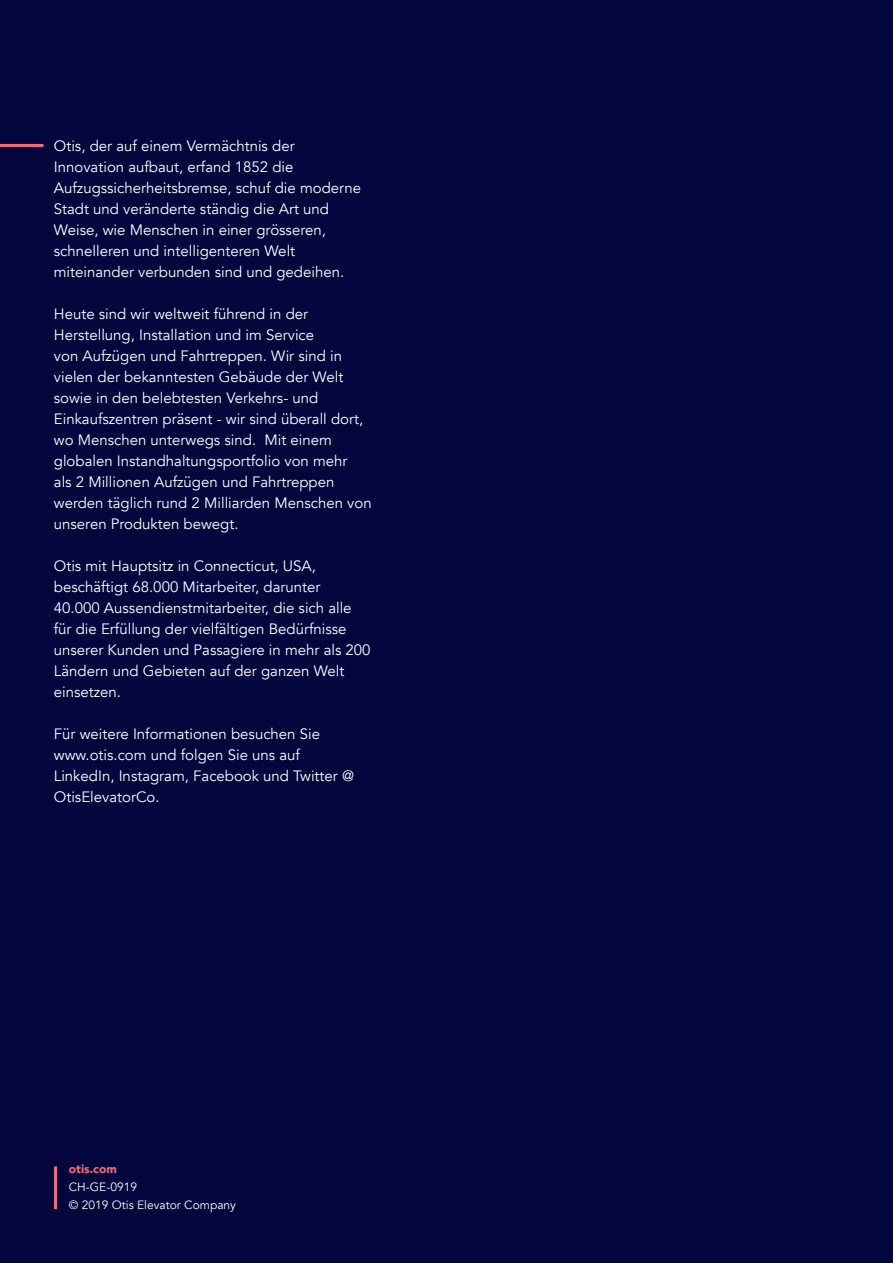
<style>
.page{position:relative;width:893px;height:1263px;background:#02063d}
.page>*{position:absolute;margin:0;border:0;box-sizing:border-box;transform-origin:0 0}
.t1{font:15px/21px "Avenir";color:#fff}
.t2{font:12px "Avenir";color:#fff}
.t3{font:900 12px "Avenir";color:#f16a80}
</style>
<div class="page">
<hr style="left:0;top:144px;width:44px;height:3px;background:#f16a80">
<hr style="left:54px;top:1166px;width:3px;height:43px;background:#f16a80">
<p class="t1" style="left:54px;top:135px;width:309px">Otis, der auf einem Vermächtnis der Innovation aufbaut, erfand 1852 die Aufzugssicherheitsbremse, schuf die moderne Stadt und veränderte ständig die Art und Weise, wie Menschen in einer grösseren, schnelleren und intelligenteren Welt miteinander verbunden sind und gedeihen.</p>
<p class="t1" style="left:54px;top:303px;width:319px">Heute sind wir weltweit führend in der Herstellung, Installation und im Service<br>von Aufzügen und Fahrtreppen. Wir sind in vielen der bekanntesten Gebäude der Welt sowie in den belebtesten Verkehrs- und Einkaufszentren präsent - wir sind überall dort, wo Menschen unterwegs sind. Mit einem globalen Instandhaltungsportfolio von mehr<br>als 2 Millionen Aufzügen und Fahrtreppen werden täglich rund 2 Milliarden Menschen von unseren Produkten bewegt.</p>
<p class="t1" style="left:54px;top:555px;width:318px">Otis mit Hauptsitz in Connecticut, USA, beschäftigt 68.000 Mitarbeiter, darunter<br>40.000 Aussendienstmitarbeiter, die sich alle für die Erfüllung der vielfältigen Bedürfnisse unserer Kunden und Passagiere in mehr als 200<br>Ländern und Gebieten auf der ganzen Welt einsetzen.</p>
<p class="t1" style="left:54px;top:723px;width:302px">Für weitere Informationen besuchen Sie www.otis.com und folgen Sie uns auf LinkedIn, Instagram, Facebook und Twitter @ OtisElevatorCo.</p>
<p class="t3" style="left:69px;top:1158px;width:49px">otis.com</p>
<p class="t2" style="left:69px;top:1180px;width:70px">CH-GE-0919</p>
<p class="t2" style="left:69px;top:1198px;width:169px">© 2019 Otis Elevator Company</p>
</div>
